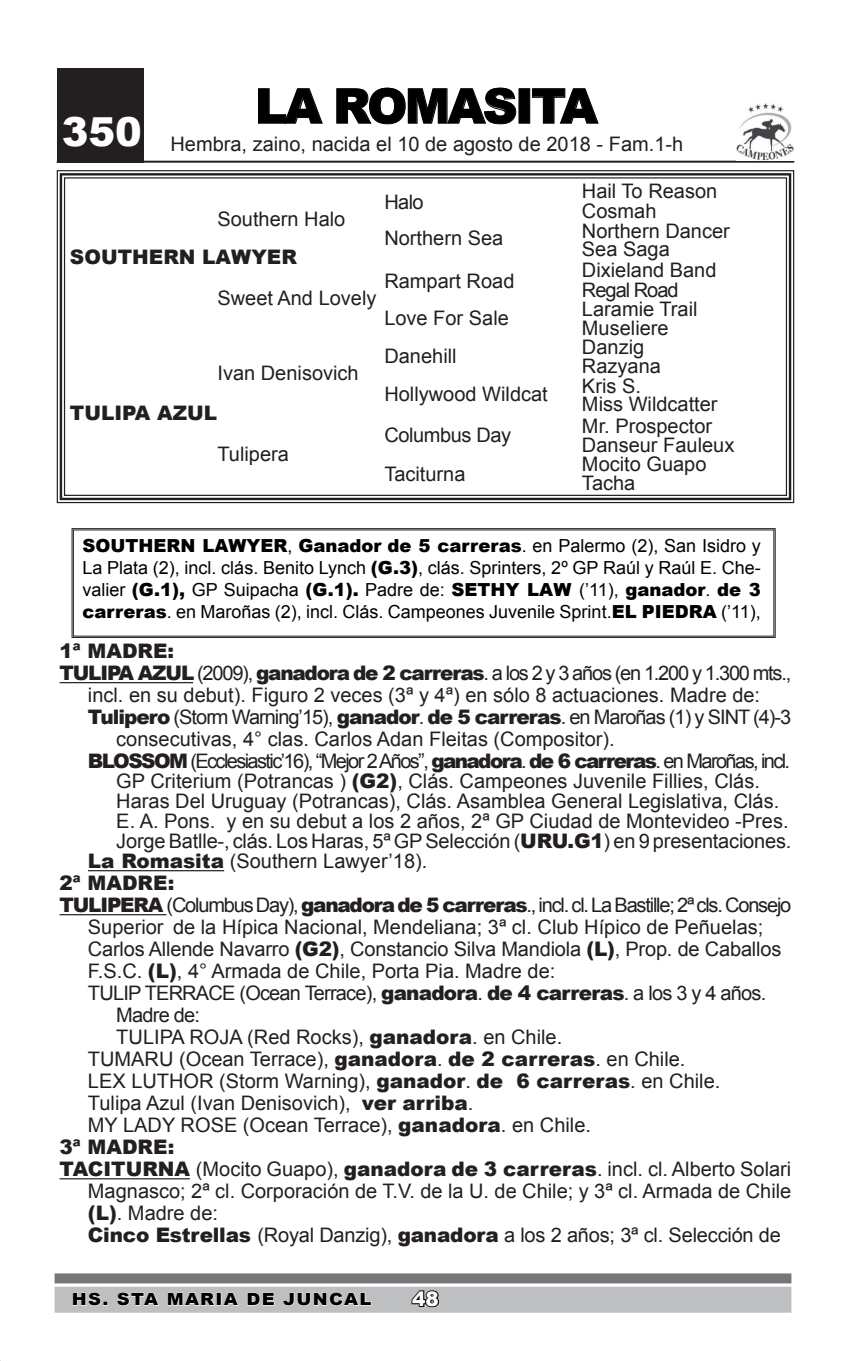
<style>
.page{position:relative;width:851px;height:1361px;background:#fff}
.page>*{position:absolute;margin:0;border:0;box-sizing:border-box;transform-origin:0 0}
.t1{font:900 48px "Arial";letter-spacing:-.05em;color:#000}
.t2{font:900 40px "Arial";color:#fff}
.t3{font:20px "Arial";color:#231f20}
.t4{font:20px "Arial";letter-spacing:-.06em;color:#231f20}
.t5{font:20px "Arial";letter-spacing:-.05em;color:#231f20}
.t6{font:20px "Arial";letter-spacing:-.08em;color:#231f20}
.t7{font:20px "Arial";letter-spacing:-.04em;color:#231f20}
.t8{font:900 20px "Arial";color:#231f20}
.t9{font:20px "Arial";letter-spacing:-.02em;color:#231f20}
.t10{font:900 20px "Arial";color:#fff}
.t11{font:18px/22px "Arial";color:#000;text-align:justify}
.t12{font:900 16.8px "Arial";letter-spacing:.07em;color:#000;scale:1.08 1}
.s1{font-weight:900}
</style>
<div class="page">
<div style="left:55px;top:1273px;width:736px;height:10px;background:#757679"></div>
<div style="left:55px;top:1286px;width:736px;height:26px;background:#bebfc1"></div>
<div style="left:57px;top:68px;width:86px;height:94px;background:#231f20"></div>
<svg style="left:56px;top:170px;width:738px;height:334px"></svg>
<div style="left:60px;top:173px;width:731px;height:327px;border:2px solid #231f20"></div>
<hr style="left:57px;top:161px;width:737px;height:2px;background:#231f20">
<svg style="left:258px;top:88px;width:65px;height:36px"></svg>
<svg style="left:336px;top:87px;width:180px;height:38px"></svg>
<svg style="left:532px;top:88px;width:67px;height:36px"></svg>
<hr style="left:60px;top:682px;width:133px;height:1px;background:#231f20">
<hr style="left:88px;top:870px;width:136px;height:1px;background:#231f20">
<hr style="left:60px;top:914px;width:106px;height:1px;background:#231f20">
<hr style="left:60px;top:1178px;width:130px;height:1px;background:#231f20">
<svg style="left:411px;top:1290px;width:28px;height:18px"></svg>
<svg style="left:72px;top:528px;width:703px;height:110px"></svg>
<img style="left:736px;top:104px;width:58px;height:57px">
<svg style="left:72px;top:1292px;width:35px;height:14px"></svg>
<svg style="left:117px;top:1292px;width:42px;height:14px"></svg>
<svg style="left:167px;top:1292px;width:48px;height:14px"></svg>
<div style="left:217px;top:1293px;width:4px;height:12px;border:1px solid #fff"></div>
<svg style="left:223px;top:1292px;width:16px;height:14px"></svg>
<svg style="left:247px;top:1292px;width:28px;height:14px"></svg>
<svg style="left:283px;top:1292px;width:89px;height:14px"></svg>
<h2 class="t2" style="left:62px;top:103px;width:82px">350</h2>
<h1 class="t1" style="left:255px;top:71px;width:344px">LA ROMASITA</h1>
<p class="t3" style="left:170px;top:131px;width:514px">Hembra, zaino, nacida el 10 de agosto de 2018 - Fam.1-h</p>
<p class="t3" style="left:217px;top:206px;width:129px">Southern Halo</p>
<p class="t8" style="left:70px;top:242px;width:228px">SOUTHERN LAWYER</p>
<p class="t3" style="left:217px;top:285px;width:160px">Sweet And Lovely</p>
<p class="t3" style="left:384px;top:189px;width:41px">Halo</p>
<p class="t3" style="left:384px;top:225px;width:120px">Northern Sea</p>
<p class="t3" style="left:384px;top:268px;width:132px">Rampart Road</p>
<p class="t3" style="left:384px;top:305px;width:126px">Love For Sale</p>
<p class="t3" style="left:217px;top:360px;width:143px">Ivan Denisovich</p>
<p class="t8" style="left:70px;top:398px;width:149px">TULIPA AZUL</p>
<p class="t3" style="left:217px;top:441px;width:73px">Tulipera</p>
<p class="t3" style="left:384px;top:343px;width:74px">Danehill</p>
<p class="t3" style="left:384px;top:380px;width:165px">Hollywood Wildcat</p>
<p class="t9" style="left:384px;top:422px;width:128px">Columbus Day</p>
<p class="t3" style="left:384px;top:461px;width:83px">Taciturna</p>
<p class="t3" style="left:582px;top:178px;width:137px">Hail To Reason</p>
<p class="t3" style="left:582px;top:198px;width:76px">Cosmah</p>
<p class="t3" style="left:582px;top:218px;width:149px">Northern Dancer</p>
<p class="t3" style="left:582px;top:236px;width:89px">Sea Saga</p>
<p class="t3" style="left:582px;top:257px;width:136px">Dixieland Band</p>
<p class="t5" style="left:582px;top:276px;width:98px">Regal Road</p>
<p class="t3" style="left:582px;top:295px;width:117px">Laramie Trail</p>
<p class="t3" style="left:582px;top:314px;width:88px">Museliere</p>
<p class="t3" style="left:582px;top:333px;width:64px">Danzig</p>
<p class="t3" style="left:582px;top:353px;width:80px">Razyana</p>
<p class="t3" style="left:582px;top:373px;width:60px">Kris S.</p>
<p class="t3" style="left:582px;top:391px;width:137px">Miss Wildcatter</p>
<p class="t3" style="left:582px;top:412px;width:132px">Mr. Prospector</p>
<p class="t3" style="left:582px;top:432px;width:154px">Danseur Fauleux</p>
<p class="t3" style="left:582px;top:451px;width:126px">Mocito Guapo</p>
<p class="t3" style="left:582px;top:470px;width:55px">Tacha</p>
<p class="t11" style="left:82px;top:534px;width:680px"><span class="s1">SOUTHERN LAWYER</span>, <span class="s1">Ganador de 5 carreras</span>. en Palermo (2), San Isidro y La Plata (2), incl. clás. Benito Lynch <span class="s1">(G.3)</span>, clás. Sprinters, 2º GP Raúl y Raúl E. Che&shy;valier <span class="s1">(G.1),</span> GP Suipacha <span class="s1">(G.1).</span> Padre de: <span class="s1">SETHY LAW</span> (’11), <span class="s1">ganador</span>. <span class="s1">de 3 carreras</span>. en Maroñas (2), incl. Clás. Campeones Juvenile Sprint.<span class="s1">EL PIEDRA</span> (’11),</p>
<p class="t8" style="left:60px;top:636px;width:116px">1ª MADRE:</p>
<p class="t4" style="left:60px;top:660px;width:733px"><span class="s1">TULIPA AZUL</span> (2009), <span class="s1">ganadora de 2 carreras</span>. a los 2 y 3 años (en 1.200 y 1.300 mts.,</p>
<p class="t3" style="left:88px;top:682px;width:673px">incl. en su debut). Figuro 2 veces (3ª y 4ª) en sólo 8 actuaciones. Madre de:</p>
<p class="t5" style="left:88px;top:704px;width:704px"><span class="s1">Tulipero</span> (Storm Warning’15), <span class="s1">ganador</span>. <span class="s1">de 5 carreras</span>. en Maroñas (1) y SINT (4)-3</p>
<p class="t3" style="left:116px;top:726px;width:500px">consecutivas, 4° clas. Carlos Adan Fleitas (Compositor).</p>
<p class="t6" style="left:88px;top:748px;width:703px"><span class="s1">BLOSSOM</span> (Ecclesiastic’16), “Mejor 2 Años”, <span class="s1">ganadora</span>. <span class="s1">de 6 carreras</span>. en Maroñas, incl.</p>
<p class="t3" style="left:116px;top:768px;width:645px">GP Criterium (Potrancas ) <span class="s1">(G2)</span>, Clás. Campeones Juvenile Fillies, Clás.</p>
<p class="t3" style="left:116px;top:788px;width:664px">Haras Del Uruguay (Potrancas), Clás. Asamblea General Legislativa, Clás.</p>
<p class="t3" style="left:116px;top:808px;width:673px">E. A. Pons. y en su debut a los 2 años, 2ª GP Ciudad de Montevideo -Pres.</p>
<p class="t3" style="left:116px;top:828px;width:676px">Jorge Batlle-, clás. Los Haras, 5ª GP Selección (<span class="s1">URU.G1</span>) en 9 presentaciones.</p>
<p class="t3" style="left:88px;top:848px;width:341px"><span class="s1">La Romasita</span> (Southern Lawyer’18).</p>
<p class="t8" style="left:60px;top:868px;width:116px">2ª MADRE:</p>
<p class="t4" style="left:60px;top:892px;width:733px"><span class="s1">TULIPERA</span> (Columbus Day), <span class="s1">ganadora de 5 carreras</span>., incl. cl. La Bastille; 2ª cls. Consejo</p>
<p class="t3" style="left:88px;top:914px;width:676px">Superior de la Hípica Nacional, Mendeliana; 3ª cl. Club Hípico de Peñuelas;</p>
<p class="t3" style="left:88px;top:936px;width:694px">Carlos Allende Navarro <span class="s1">(G2)</span>, Constancio Silva Mandiola <span class="s1">(L)</span>, Prop. de Caballos</p>
<p class="t3" style="left:88px;top:958px;width:469px">F.S.C. <span class="s1">(L)</span>, 4° Armada de Chile, Porta Pia. Madre de:</p>
<p class="t7" style="left:88px;top:980px;width:679px">TULIP TERRACE (Ocean Terrace), <span class="s1">ganadora</span>. <span class="s1">de 4 carreras</span>. a los 3 y 4 años.</p>
<p class="t3" style="left:116px;top:1002px;width:85px">Madre de:</p>
<p class="t3" style="left:116px;top:1024px;width:447px">TULIPA ROJA (Red Rocks), <span class="s1">ganadora</span>. en Chile.</p>
<p class="t3" style="left:88px;top:1046px;width:599px">TUMARU (Ocean Terrace), <span class="s1">ganadora</span>. <span class="s1">de 2 carreras</span>. en Chile.</p>
<p class="t3" style="left:88px;top:1068px;width:634px">LEX LUTHOR (Storm Warning), <span class="s1">ganador</span>. <span class="s1">de 6 carreras</span>. en Chile.</p>
<p class="t3" style="left:88px;top:1090px;width:387px">Tulipa Azul (Ivan Denisovich), <span class="s1">ver arriba</span>.</p>
<p class="t3" style="left:88px;top:1112px;width:504px">MY LADY ROSE (Ocean Terrace), <span class="s1">ganadora</span>. en Chile.</p>
<p class="t8" style="left:60px;top:1132px;width:116px">3ª MADRE:</p>
<p class="t3" style="left:60px;top:1156px;width:733px"><span class="s1">TACITURNA</span> (Mocito Guapo), <span class="s1">ganadora de 3 carreras</span>. incl. cl. Alberto Solari</p>
<p class="t3" style="left:88px;top:1178px;width:704px">Magnasco; 2ª cl. Corporación de T.V. de la U. de Chile; y 3ª cl. Armada de Chile</p>
<p class="t3" style="left:88px;top:1200px;width:132px"><span class="s1">(L)</span>. Madre de:</p>
<p class="t3" style="left:88px;top:1222px;width:694px"><span class="s1">Cinco Estrellas</span> (Royal Danzig), <span class="s1">ganadora</span> a los 2 años; 3ª cl. Selección de</p>
<p class="t12" style="left:72px;top:1287px;width:279px">HS. STA MARIA DE JUNCAL</p>
<p class="t10" style="left:412px;top:1284px;width:28px">48</p>
</div>
